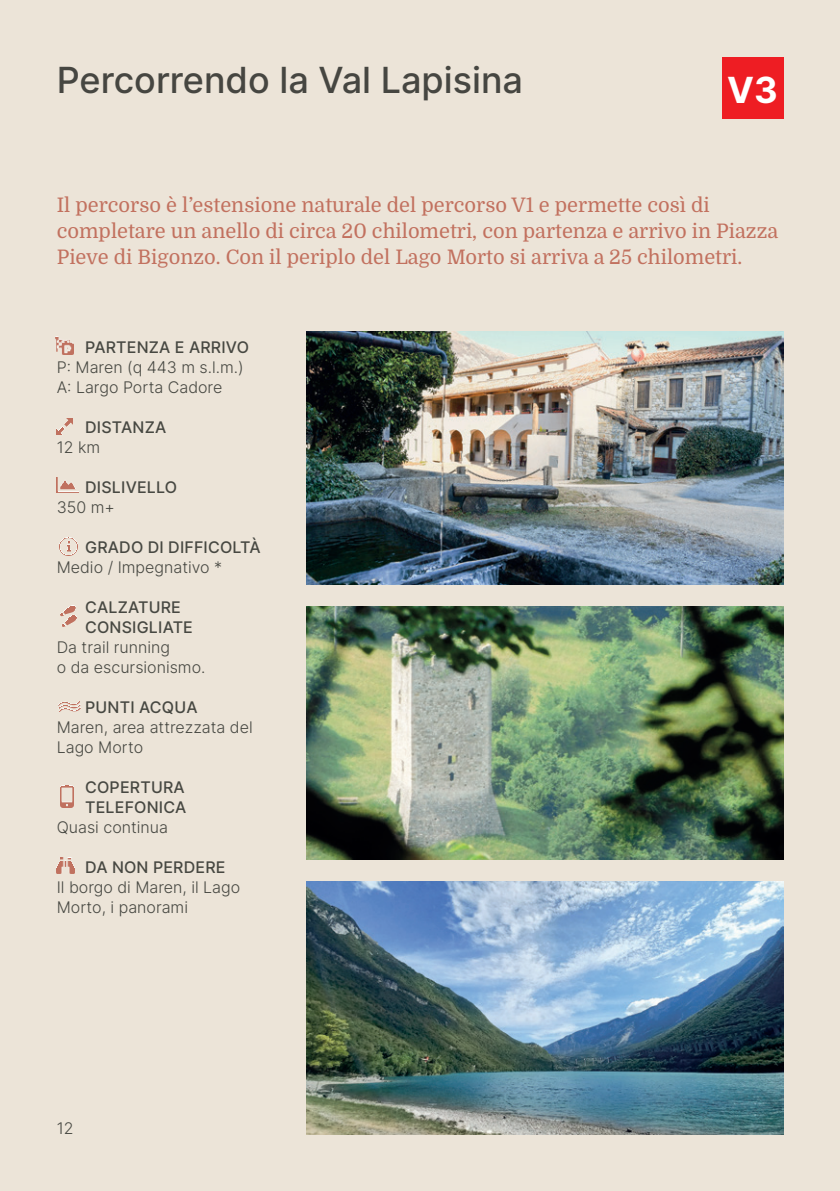
<style>
.page{position:relative;width:840px;height:1191px;background:#fff}
.page>*{position:absolute;margin:0;border:0;box-sizing:border-box;transform-origin:0 0}
.t1{font:36px "Inter";color:#464641}
.t2{font:36px "Inter";color:#fff}
.t3{font:20px/26px "Domine";color:#c2715f}
.t4{font:300 16px/20px "Inter";color:#474842}
.t5{font:16px/20px "Inter";letter-spacing:.01em;color:#474842}
.s1{font-weight:400}
.s2{font-weight:300}
</style>
<div class="page">
<div style="left:0;top:0;width:839px;height:1191px;background:#ece4d8"></div>
<div style="left:721px;top:58px;width:61px;height:61px;background:#ee1d23"></div>
<img style="left:306px;top:332px;width:476px;height:252px">
<img style="left:306px;top:607px;width:476px;height:252px">
<img style="left:306px;top:882px;width:476px;height:252px">
<img style="left:55px;top:336px;width:19px;height:19px">
<img style="left:57px;top:419px;width:15px;height:15px">
<img style="left:56px;top:477px;width:22px;height:16px">
<img style="left:60px;top:537px;width:18px;height:18px">
<img style="left:61px;top:605px;width:15px;height:21px">
<img style="left:59px;top:701px;width:22px;height:10px">
<img style="left:60px;top:785px;width:13px;height:23px">
<img style="left:56px;top:857px;width:19px;height:17px">
<p class="t1" style="left:57px;top:53px;width:467px">Percorrendo la Val Lapisina</p>
<p class="t2" style="left:726px;top:63px;width:52px">V3</p>
<p class="t3" style="left:57px;top:192px;width:722px">Il percorso è l’estensione naturale del percorso V1 e permette così di completare un anello di circa 20 chilometri, con partenza e arrivo in Piazza<br>Pieve di Bigonzo. Con il periplo del Lago Morto si arriva a 25 chilometri.</p>
<p class="t4" style="left:57px;top:337px;width:194px;text-indent:28px"><span class="s1">PARTENZA E ARRIVO<br></span>P: Maren (q 443 m s.l.m.)<br>A: Largo Porta Cadore</p>
<p class="t5" style="left:57px;top:417px;width:111px;text-indent:28px">DISTANZA<br><span class="s2">12 km</span></p>
<p class="t5" style="left:57px;top:477px;width:122px;text-indent:28px">DISLIVELLO<br><span class="s2">350 m+</span></p>
<p class="t4" style="left:57px;top:537px;width:205px;text-indent:28px"><span class="s1">GRADO DI DIFFICOLTÀ<br></span>Medio / Impegnativo *</p>
<p class="t5" style="left:85px;top:597px;width:97px">CALZATURE</p>
<p class="t5" style="left:85px;top:617px;width:109px">CONSIGLIATE</p>
<p class="t4" style="left:57px;top:637px;width:115px">Da trail running</p>
<p class="t4" style="left:57px;top:657px;width:150px">o da escursionismo.</p>
<p class="t4" style="left:57px;top:697px;width:197px;text-indent:28px"><span class="s1">PUNTI ACQUA<br></span>Maren, area attrezzata del<br>Lago Morto</p>
<p class="t5" style="left:85px;top:777px;width:101px">COPERTURA</p>
<p class="t5" style="left:85px;top:797px;width:103px">TELEFONICA</p>
<p class="t4" style="left:57px;top:817px;width:113px">Quasi continua</p>
<p class="t4" style="left:57px;top:857px;width:185px;text-indent:28px"><span class="s1">DA NON PERDERE<br></span>Il borgo di Maren, il Lago<br>Morto, i panorami</p>
<p class="t4" style="left:57px;top:1118px;width:18px">12</p>
</div>
